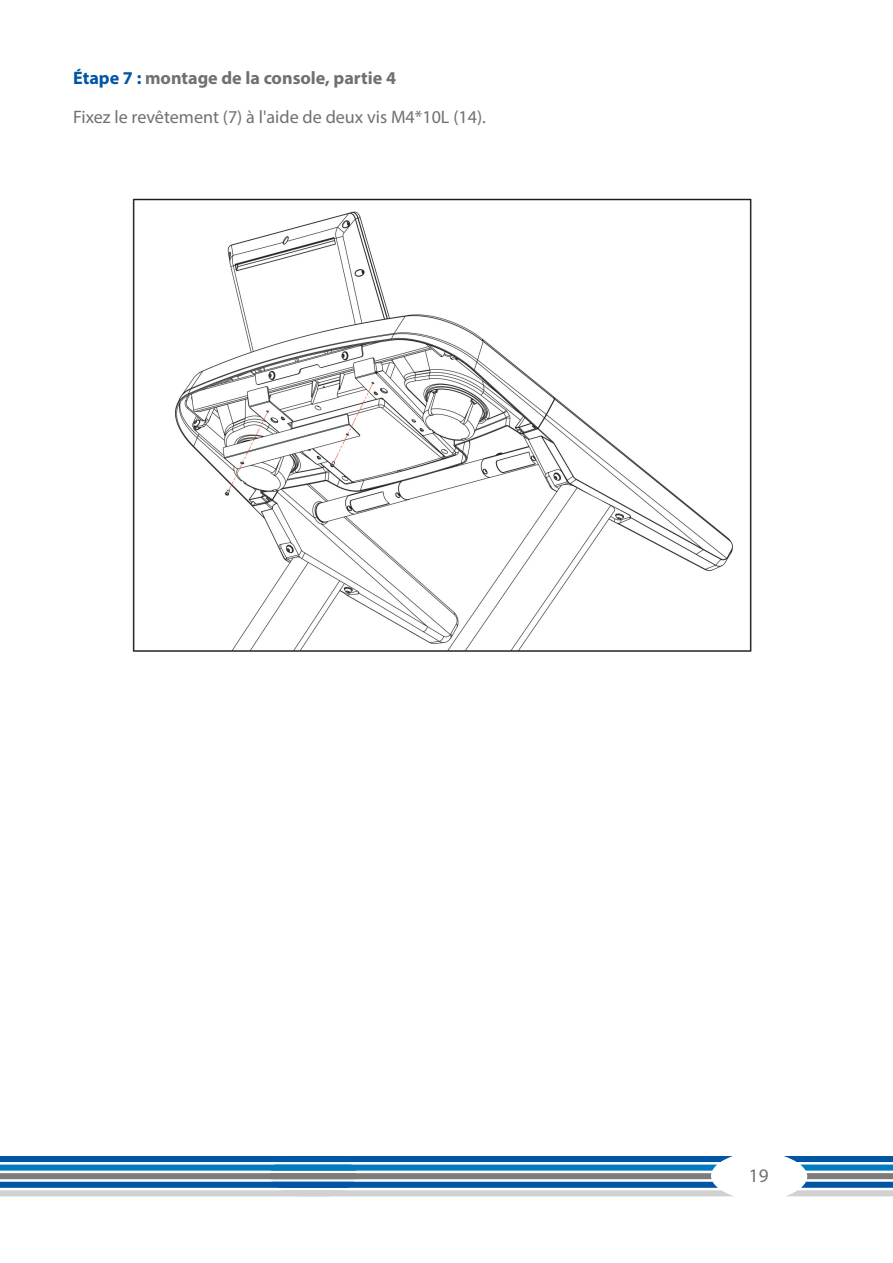
<style>
.page{position:relative;width:893px;height:1263px;background:#fff}
.page>*{position:absolute;margin:0;border:0;box-sizing:border-box;transform-origin:0 0}
.t1{font:19.2px "Myriad Pro";color:#70706f}
.t2{font:18.15px "Myriad Pro";color:#70706f}
.t3{font:700 18.15px "Myriad Pro";color:#70706f}
.s1{color:#0056a4}
</style>
<div class="page">
<img style="left:132px;top:198px;width:620px;height:454px">
<svg style="left:784px;top:1156px;width:109px;height:40px"></svg>
<svg style="left:0;top:1156px;width:733px;height:40px"></svg>
<p class="t3" style="left:73px;top:66px;width:324px"><span class="s1">Étape 7 :</span> montage de la console, partie 4</p>
<p class="t2" style="left:73px;top:106px;width:414px">Fixez le revêtement (7) à l'aide de deux vis M4*10L (14).</p>
<p class="t1" style="left:749px;top:1164px;width:21px">19</p>
</div>
